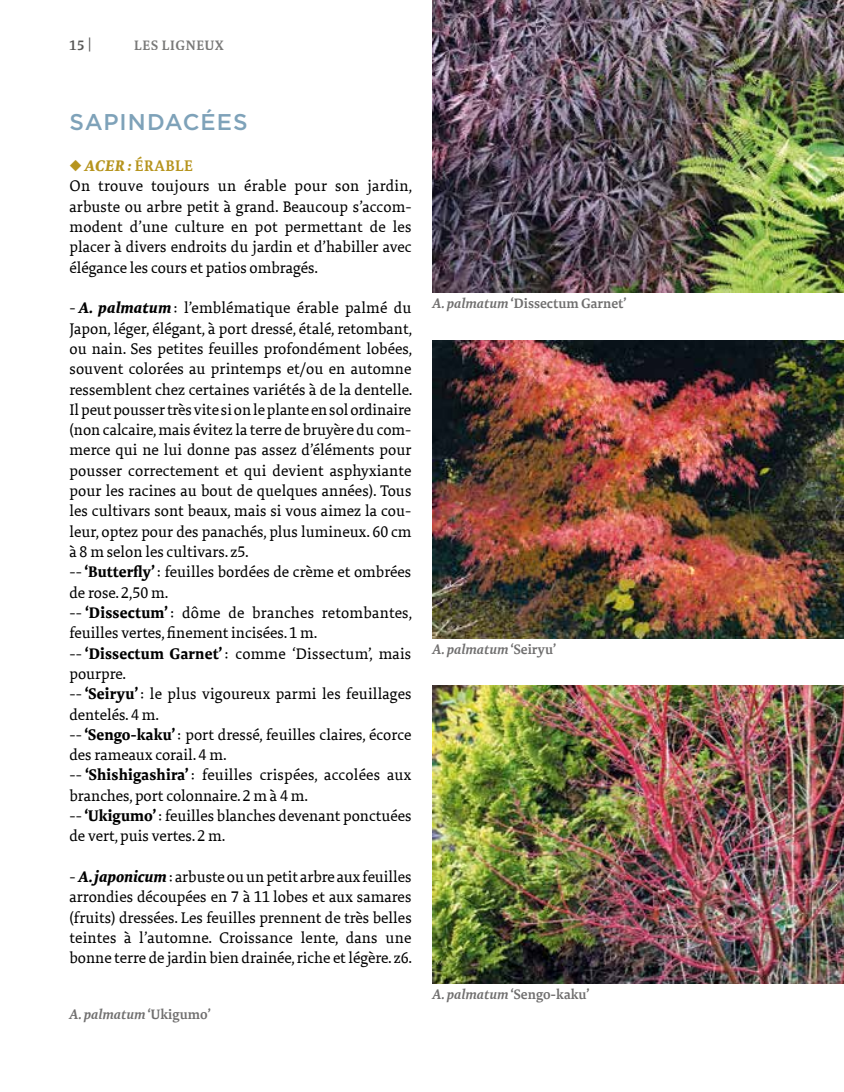
<style>
.page{position:relative;width:844px;height:1092px;background:#fff}
.page>*{position:absolute;margin:0;border:0;box-sizing:border-box;transform-origin:0 0}
.t1{font:500 22.75px "Gotham HTF";letter-spacing:.04em;color:#7ea2b9}
.t2{font:15.75px/20.3px "Tundra Offc";color:#000}
.t3{font:600 14px "Tundra Offc";color:#706f6f}
.t4{font:italic 600 14px "Tundra Offc";color:#706f6f}
.t5{font:600 14px "Tundra Offc";letter-spacing:.05em;color:#575756}
.s1{color:#b6941d}
.s2{font-weight:700;font-style:italic;color:#b6941d}
.s3{font-weight:600;color:#b6941d}
.s4{font-weight:700;font-style:italic}
.s5{font-weight:700}
.s6{font-style:normal}
.s7{font-style:italic}
</style>
<div class="page">
<img style="left:432px;top:0;width:411px;height:293px">
<img style="left:432px;top:685px;width:411px;height:298px">
<img style="left:432px;top:340px;width:411px;height:298px">
<p class="t5" style="left:69px;top:37px;width:24px">15 |</p>
<p class="t5" style="left:134px;top:37px;width:91px">LES LIGNEUX</p>
<h1 class="t1" style="left:69px;top:109px;width:180px">SAPINDACÉES</h1>
<p class="t2" style="left:69px;top:156px;width:344px"><span class="s1">◆</span> <span class="s2">ACER :</span> <span class="s3">ÉRABLE<br></span>On trouve toujours un érable pour son jardin, arbuste ou arbre petit à grand. Beaucoup s’accom&shy;modent d’une culture en pot permettant de les placer à divers endroits du jardin et d’habiller avec élégance les cours et patios ombragés.</p>
<p class="t2" style="left:69px;top:298px;width:344px">- <span class="s4">A. palmatum</span> : l’emblématique érable palmé du Japon, léger, élégant, à port dressé, étalé, retombant, ou nain. Ses petites feuilles profondément lobées, souvent colorées au printemps et/ou en automne ressemblent chez certaines variétés à de la dentelle.<br>Ilpeut pousser très vite si on le plante en sol ordinaire (non calcaire, mais évitez la terre de bruyère du com&shy;merce qui ne lui donne pas assez d’éléments pour pousser correctement et qui devient asphyxiante pour les racines au bout de quelques années). Tous les cultivars sont beaux, mais si vous aimez la cou&shy;leur, optez pour des panachés, plus lumineux. 60 cm à 8 m selon les cultivars. z5.<br>-- <span class="s5">‘Butterfly’</span>: feuilles bordées de crème et ombrées de rose. 2,50 m.<br>-- <span class="s5">‘Dissectum’</span> : dôme de branches retombantes, feuilles vertes, finement incisées. 1 m.<br>-- <span class="s5">‘Dissectum Garnet’</span> : comme ‘Dissectum’, mais pourpre.<br>-- <span class="s5">‘Seiryu’</span> : le plus vigoureux parmi les feuillages dentelés. 4 m.<br>-- <span class="s5">‘Sengo-kaku’</span>: port dressé, feuilles claires, écorce des rameaux corail. 4 m.<br>-- <span class="s5">‘Shishigashira’</span> : feuilles crispées, accolées aux branches, port colonnaire. 2 m à 4 m.<br>-- <span class="s5">‘Ukigumo’</span>: feuilles blanches devenant ponctuées de vert, puis vertes. 2 m.</p>
<p class="t2" style="left:69px;top:867px;width:344px;text-align:justify">- <span class="s4">A. japonicum</span>: arbuste ou un petit arbre aux feuilles arrondies découpées en 7 à 11 lobes et aux samares (fruits) dressées. Les feuilles prennent de très belles teintes à l’automne. Croissance lente, dans une bonne terre de jardin bien drainée, riche et légère. z6.</p>
<p class="t4" style="left:69px;top:1006px;width:143px">A. palmatum <span class="s6">‘Ukigumo’</span></p>
<p class="t3" style="left:432px;top:295px;width:195px"><span class="s7">A. palmatum</span> ‘Dissectum Garnet’</p>
<p class="t4" style="left:432px;top:640px;width:125px">A. palmatum <span class="s6">‘Seiryu’</span></p>
<p class="t3" style="left:432px;top:986px;width:158px"><span class="s7">A. palmatum</span> ‘Sengo-kaku’</p>
</div>
